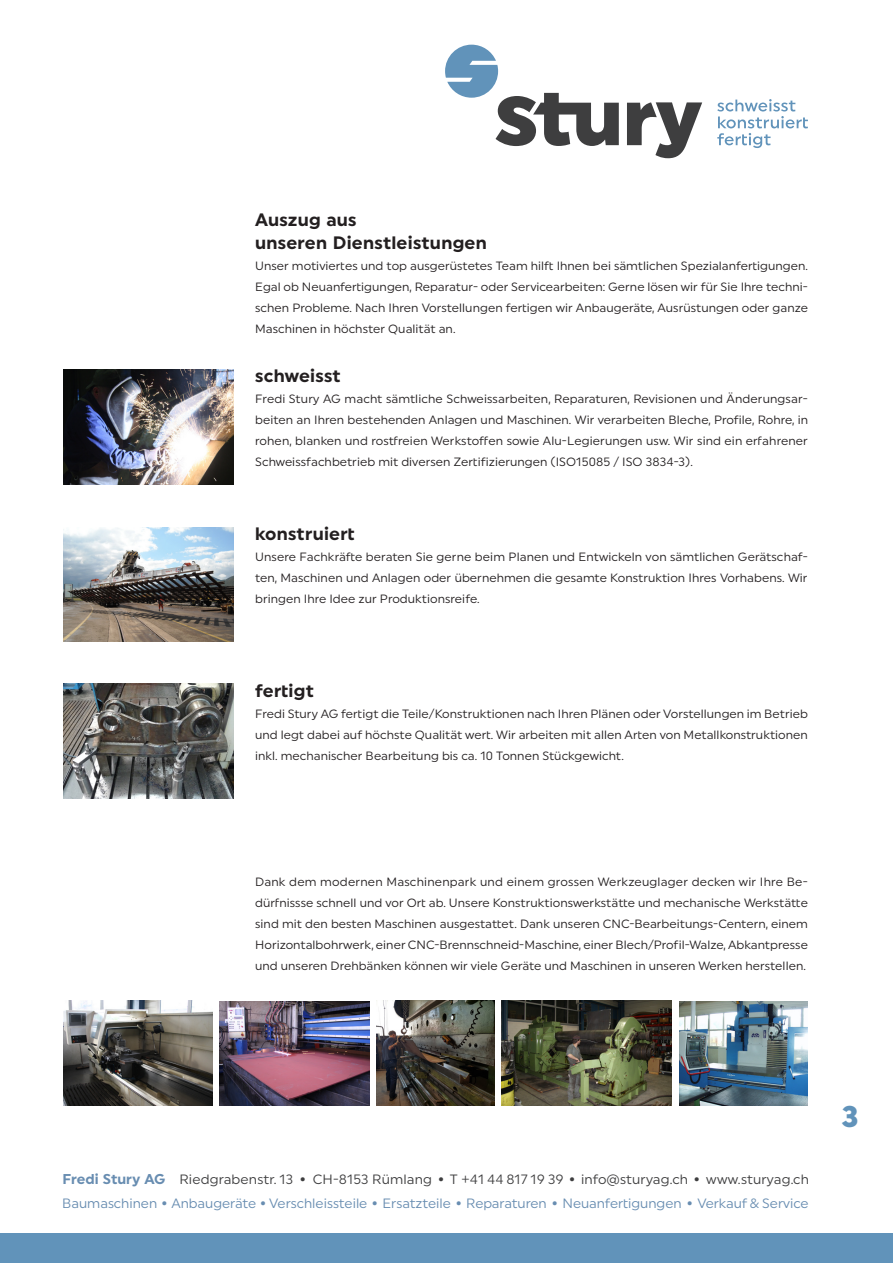
<style>
.page{position:relative;width:893px;height:1263px;background:#fff}
.page>*{position:absolute;margin:0;border:0;box-sizing:border-box;transform-origin:0 0}
.t1{font:900 30px "Uniform";color:#6193ba}
.t2{font:700 18px/22.5px "Uniform";letter-spacing:.015em;color:#231f20}
.t3{font:13.5px/24.8px "Uniform";color:#688db1}
.t4{font:12px/21px "Uniform";letter-spacing:.005em;color:#231f20;text-align:justify}
.s1{font-weight:700;font-size:14.25px}
.s2{color:#3e3e3f}
.s3{font-weight:700;color:#3e3e3f}
.s4{font-weight:700}
</style>
<div class="page">
<svg style="left:445px;top:45px;width:174px;height:101px"></svg>
<svg style="left:627px;top:102px;width:75px;height:56px"></svg>
<svg style="left:717px;top:99px;width:91px;height:49px"></svg>
<div style="left:0;top:1233px;width:893px;height:30px;background:#6193ba"></div>
<img style="left:64px;top:683px;width:170px;height:116px">
<img style="left:679px;top:1001px;width:129px;height:105px">
<img style="left:220px;top:1001px;width:149px;height:105px">
<img style="left:502px;top:1000px;width:170px;height:105px">
<img style="left:377px;top:1000px;width:117px;height:105px">
<img style="left:64px;top:1000px;width:148px;height:105px">
<img style="left:64px;top:370px;width:170px;height:115px">
<img style="left:64px;top:527px;width:170px;height:114px">
<h2 class="t2" style="left:255px;top:208px;width:233px">Auszug aus<br>unseren Dienstleistungen</h2>
<p class="t4" style="left:255px;top:255px;width:554px">Unser motiviertes und top ausgerüstetes Team hilft Ihnen bei sämtlichen Spezialanfertigungen.<br>Egal ob Neuanfertigungen, Reparatur- oder Servicearbeiten: Gerne lösen wir für Sie Ihre techni&shy;schen Probleme. Nach Ihren Vorstellungen fertigen wir Anbaugeräte, Ausrüstungen oder ganze Maschinen in höchster Qualität an.</p>
<h2 class="t2" style="left:255px;top:364px;width:87px">schweisst</h2>
<p class="t4" style="left:255px;top:388px;width:555px">Fredi Stury AG macht sämtliche Schweissarbeiten, Reparaturen, Revisionen und Änderungsar&shy;beiten an Ihren bestehenden Anlagen und Maschinen. Wir verarbeiten Bleche, Profile, Rohre, in rohen, blanken und rostfreien Werkstoffen sowie Alu-Legierungen usw. Wir sind ein erfahrener Schweissfachbetrieb mit diversen Zertifizierungen (ISO15085 / ISO 3834-3).</p>
<h2 class="t2" style="left:255px;top:522px;width:101px">konstruiert</h2>
<p class="t4" style="left:255px;top:546px;width:554px">Unsere Fachkräfte beraten Sie gerne beim Planen und Entwickeln von sämtlichen Gerätschaf&shy;ten, Maschinen und Anlagen oder übernehmen die gesamte Konstruktion Ihres Vorhabens. Wir bringen Ihre Idee zur Produktionsreife.</p>
<h2 class="t2" style="left:255px;top:679px;width:60px">fertigt</h2>
<p class="t4" style="left:255px;top:703px;width:554px">Fredi Stury AG fertigt die Teile/Konstruktionen nach Ihren Plänen oder Vorstellungen im Betrieb und legt dabei auf höchste Qualität wert. Wir arbeiten mit allen Arten von Metallkonstruktionen inkl. mechanischer Bearbeitung bis ca. 10 Tonnen Stückgewicht.</p>
<p class="t4" style="left:255px;top:871px;width:554px">Dank dem modernen Maschinenpark und einem grossen Werkzeuglager decken wir Ihre Be&shy;dürfnissse schnell und vor Ort ab. Unsere Konstruktionswerkstätte und mechanische Werkstätte sind mit den besten Maschinen ausgestattet. Dank unseren CNC-Bearbeitungs-Centern, einem Horizontalbohrwerk, einer CNC-Brennschneid-Maschine, einer Blech/Profil-Walze, Abkantpresse und unseren Drehbänken können wir viele Geräte und Maschinen in unseren Werken herstellen.</p>
<p class="t3" style="left:62px;top:1166px;width:748px"><span class="s1">Fredi Stury AG</span> <span class="s2">Riedgrabenstr. 13</span> <span class="s3">•</span> <span class="s2">CH-8153 Rümlang</span> <span class="s3">•</span> <span class="s2">T +41 44 817 19 39</span> <span class="s3">•</span> <span class="s2">info@sturyag.ch</span> <span class="s3">•</span> <span class="s2">www.sturyag.ch<br></span>Baumaschinen <span class="s4">•</span> Anbaugeräte <span class="s4">•</span> Verschleissteile <span class="s4">•</span> Ersatzteile <span class="s4">•</span> Reparaturen <span class="s4">•</span> Neuanfertigungen <span class="s4">•</span> Verkauf &amp; Service</p>
<h1 class="t1" style="left:842px;top:1098px;width:18px">3</h1>
</div>
